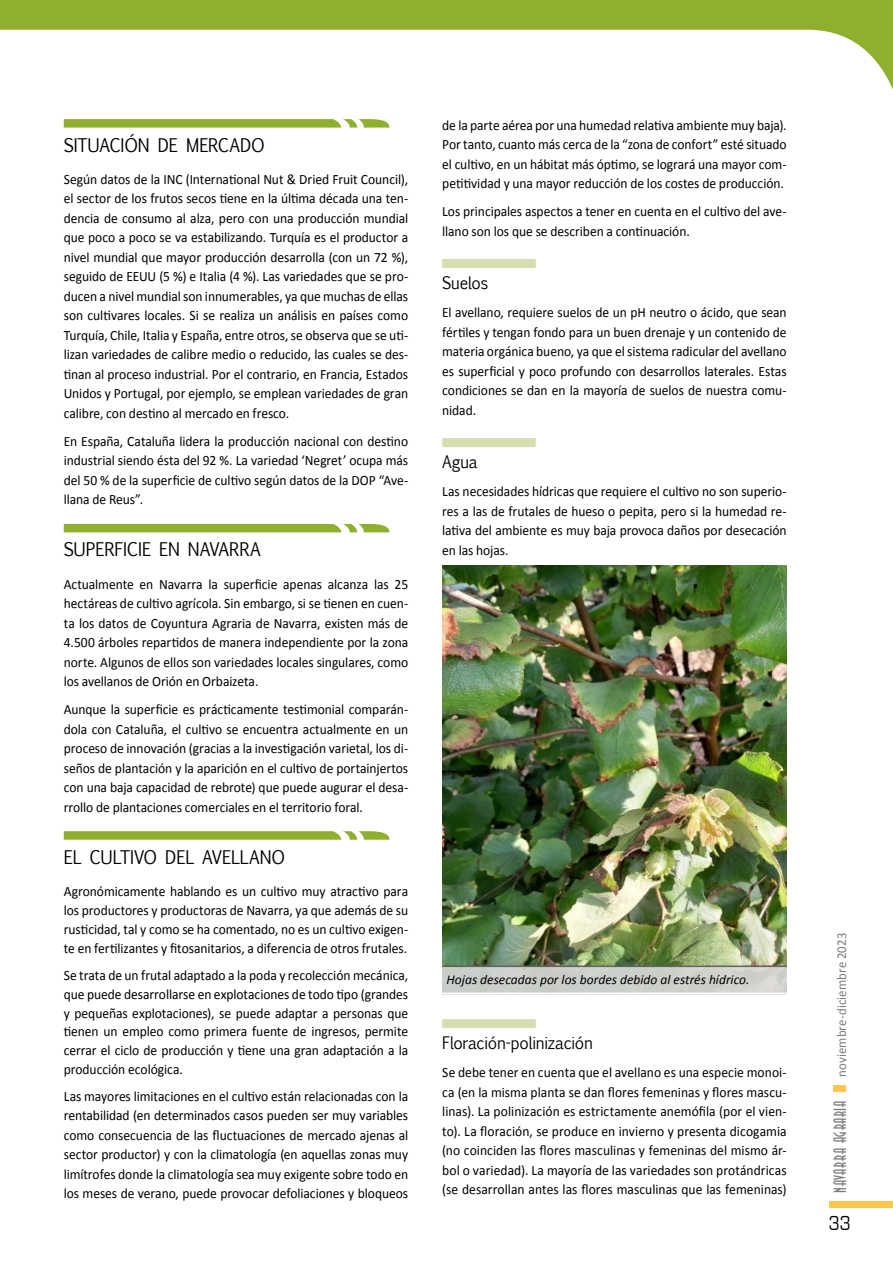
<style>
.page{position:relative;width:893px;height:1263px;background:#fff}
.page>*{position:absolute;margin:0;border:0;box-sizing:border-box;transform-origin:0 0}
.t1{font:21px "Eurostile T";color:#000;scale:.85 1}
.t2{font:18px "Euphemia UCAS";letter-spacing:-.01em;color:#000;scale:.95 1}
.t3{font:16.5px "Euphemia UCAS";letter-spacing:-.02em;color:#000;scale:.94 1}
.t4{font:16.5px "Anastasia";letter-spacing:.04em;color:#7c7b7b;scale:.95 1}
.t5{font:14.25px/19.5px "Calibri";letter-spacing:-.005em;color:#000;text-align:justify;scale:.95 1}
.t6{font:italic 13.5px "Calibri";color:#000}
.t7{font:13.5px "Calibri";letter-spacing:.005em;color:#7c7b7b;scale:.95 1}
</style>
<div class="page">
<svg style="left:1px;top:0;width:892px;height:128px"></svg>
<div style="left:833px;top:1085px;width:13px;height:6px;background:#fdc64f"></div>
<div style="left:829px;top:1201px;width:64px;height:7px;background:#fdc64f"></div>
<svg style="left:0;top:0;width:1px;height:30px"></svg>
<svg style="left:64px;top:119px;width:326px;height:9px;background:#9ab945"></svg>
<svg style="left:64px;top:524px;width:326px;height:8px;background:#94b43a"></svg>
<svg style="left:64px;top:831px;width:326px;height:9px;background:#9ab845"></svg>
<div style="left:442px;top:259px;width:94px;height:9px;background:#d6deb0"></div>
<div style="left:442px;top:438px;width:94px;height:9px;background:#d6deb0"></div>
<div style="left:442px;top:1019px;width:94px;height:9px;background:#d6deb0"></div>
<img style="left:442px;top:565px;width:345px;height:400px">
<div style="left:442px;top:967px;width:345px;height:28px;background:#cccfcb"></div>
<hr style="left:442px;top:965px;width:345px;height:2px;background:#646363">
<hr style="left:442px;top:992px;width:345px;height:2px;background:#fff">
<p class="t2" style="left:64px;top:132px;width:213px">SITUACIÓN DE MERCADO</p>
<p class="t5" style="left:64px;top:169px;width:364px">Según datos de la INC (International Nut &amp; Dried Fruit Council), el sector de los frutos secos tiene en la última década una ten&shy;dencia de consumo al alza, pero con una producción mundial que poco a poco se va estabilizando. Turquía es el productor a nivel mundial que mayor producción desarrolla (con un 72 %), seguido de EEUU (5 %) e Italia (4 %). Las variedades que se pro&shy;ducen a nivel mundial son innumerables, ya que muchas de ellas son cultivares locales. Si se realiza un análisis en países como Turquía, Chile, Italia y España, entre otros, se observa que se uti&shy;lizan variedades de calibre medio o reducido, las cuales se des&shy;tinan al proceso industrial. Por el contrario, en Francia, Estados Unidos y Portugal, por ejemplo, se emplean variedades de gran calibre, con destino al mercado en fresco.</p>
<p class="t5" style="left:64px;top:431px;width:364px">En España, Cataluña lidera la producción nacional con destino industrial siendo ésta del 92 %. La variedad ‘Negret’ ocupa más del 50 % de la superficie de cultivo según datos de la DOP “Ave&shy;llana de Reus”.</p>
<p class="t2" style="left:64px;top:537px;width:209px">SUPERFICIE EN NAVARRA</p>
<p class="t5" style="left:64px;top:574px;width:364px">Actualmente en Navarra la superficie apenas alcanza las 25 hectáreas de cultivo agrícola. Sin embargo, si se tienen en cuen&shy;ta los datos de Coyuntura Agraria de Navarra, existen más de 4.500 árboles repartidos de manera independiente por la zona norte. Algunos de ellos son variedades locales singulares, como los avellanos de Orión en Orbaizeta.</p>
<p class="t5" style="left:64px;top:700px;width:364px">Aunque la superficie es prácticamente testimonial comparán&shy;dola con Cataluña, el cultivo se encuentra actualmente en un proceso de innovación (gracias a la investigación varietal, los di&shy;seños de plantación y la aparición en el cultivo de portainjertos con una baja capacidad de rebrote) que puede augurar el desa&shy;rrollo de plantaciones comerciales en el territorio foral.</p>
<p class="t2" style="left:64px;top:844px;width:235px">EL CULTIVO DEL AVELLANO</p>
<p class="t5" style="left:64px;top:882px;width:364px;line-height:19px">Agronómicamente hablando es un cultivo muy atractivo para los productores y productoras de Navarra, ya que además de su rusticidad, tal y como se ha comentado, no es un cultivo exigen&shy;te en fertilizantes y fitosanitarios, a diferencia de otros frutales.</p>
<p class="t5" style="left:64px;top:966px;width:364px;line-height:18.8px">Se trata de un frutal adaptado a la poda y recolección mecánica, que puede desarrollarse en explotaciones de todo tipo (grandes y pequeñas explotaciones), se puede adaptar a personas que tienen un empleo como primera fuente de ingresos, permite cerrar el ciclo de producción y tiene una gran adaptación a la producción ecológica.</p>
<p class="t5" style="left:64px;top:1087px;width:364px">Las mayores limitaciones en el cultivo están relacionadas con la rentabilidad (en determinados casos pueden ser muy variables como consecuencia de las fluctuaciones de mercado ajenas al sector productor) y con la climatología (en aquellas zonas muy limítrofes donde la climatología sea muy exigente sobre todo en los meses de verano, puede provocar defoliaciones y bloqueos</p>
<p class="t5" style="left:442px;top:115px;width:364px">de la parte aérea por una humedad relativa ambiente muy baja).<br>Por tanto, cuanto más cerca de la “zona de confort” esté situado el cultivo, en un hábitat más óptimo, se logrará una mayor com&shy;petitividad y una mayor reducción de los costes de producción.</p>
<p class="t5" style="left:442px;top:202px;width:364px">Los principales aspectos a tener en cuenta en el cultivo del ave&shy;llano son los que se describen a continuación.</p>
<p class="t3" style="left:442px;top:271px;width:50px">Suelos</p>
<p class="t5" style="left:442px;top:303px;width:364px">El avellano, requiere suelos de un pH neutro o ácido, que sean fértiles y tengan fondo para un buen drenaje y un contenido de materia orgánica bueno, ya que el sistema radicular del avellano es superficial y poco profundo con desarrollos laterales. Estas condiciones se dan en la mayoría de suelos de nuestra comu&shy;nidad.</p>
<p class="t3" style="left:442px;top:450px;width:39px">Agua</p>
<p class="t5" style="left:442px;top:482px;width:364px">Las necesidades hídricas que requiere el cultivo no son superio&shy;res a las de frutales de hueso o pepita, pero si la humedad re&shy;lativa del ambiente es muy baja provoca daños por desecación en las hojas.</p>
<p class="t6" style="left:446px;top:971px;width:305px">Hojas desecadas por los bordes debido al estrés hídrico.</p>
<p class="t3" style="left:442px;top:1031px;width:162px">Floración-polinización</p>
<p class="t5" style="left:442px;top:1063px;width:364px">Se debe tener en cuenta que el avellano es una especie monoi&shy;ca (en la misma planta se dan flores femeninas y flores mascu&shy;linas). La polinización es estrictamente anemófila (por el vien&shy;to). La floración, se produce en invierno y presenta dicogamia (no coinciden las flores masculinas y femeninas del mismo ár&shy;bol o variedad). La mayoría de las variedades son protándricas (se desarrollan antes las flores masculinas que las femeninas)</p>
<p class="t7" style="left:833px;top:1077px;width:153px;rotate:-90deg">noviembre-diciembre 2023</p>
<p class="t4" style="left:831px;top:1193px;width:99px;rotate:-90deg">NAVARRA AGRARIA</p>
<h1 class="t1" style="left:829px;top:1212px;width:27px">33</h1>
</div>
